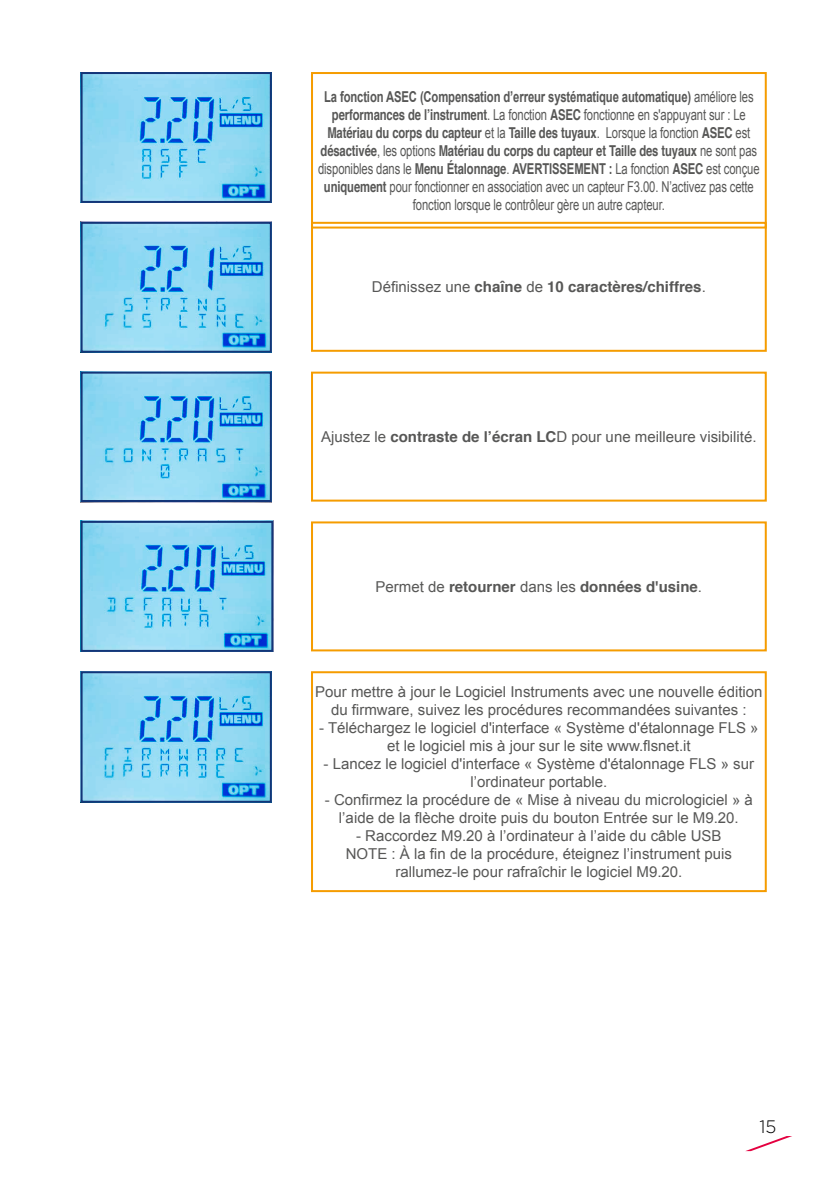
<style>
.page{position:relative;width:840px;height:1191px;background:#fff}
.page>*{position:absolute;margin:0;border:0;box-sizing:border-box;transform-origin:0 0}
.t1{font:300 18px "Gotham";color:#000}
.t2{font:15px/18px "Arial";color:#575756;text-align:center}
.t3{font:15px/18px "Arial";color:#575756;text-align:center;scale:.75 1}
.t4{font:700 15px/18px "Arial";letter-spacing:-.01em;color:#575756;text-align:center;scale:.75 1}
.t5{font:700 15px/18px "Helvetica";letter-spacing:-.01em;color:#575756;text-align:center;scale:.75 1}
.t6{font:700 15px "Helvetica";letter-spacing:-.01em;color:#575756}
.s1{font-weight:400}
.s2{font-family:"Helvetica"}
.s3{font-family:"Arial";font-weight:400}
.s4{font-family:"Helvetica";font-weight:700}
.s5{font-weight:700}
</style>
<div class="page">
<svg style="left:746px;top:1136px;width:45px;height:15px"></svg>
<div style="left:311px;top:222px;width:455px;height:130px;border:2px solid #f59c00"></div>
<div style="left:311px;top:371px;width:455px;height:130px;border:2px solid #f59c00"></div>
<div style="left:311px;top:521px;width:455px;height:130px;border:2px solid #f59c00"></div>
<div style="left:311px;top:671px;width:455px;height:221px;border:2px solid #f59c00"></div>
<svg style="left:83px;top:225px;width:186px;height:125px;background:#81cef0"></svg>
<svg style="left:83px;top:374px;width:186px;height:125px;background:#80cdef"></svg>
<svg style="left:83px;top:524px;width:187px;height:125px;background:#7fcdef"></svg>
<svg style="left:83px;top:674px;width:186px;height:125px;background:#7fccef"></svg>
<div style="left:80px;top:222px;width:192px;height:131px;border:2px solid #133578"></div>
<div style="left:80px;top:371px;width:192px;height:131px;border:2px solid #133578"></div>
<div style="left:80px;top:521px;width:193px;height:131px;border:2px solid #133578"></div>
<div style="left:80px;top:671px;width:192px;height:131px;border:2px solid #133578"></div>
<div style="left:311px;top:72px;width:455px;height:156px;border:2px solid #f59c00"></div>
<svg style="left:83px;top:75px;width:186px;height:125px;background:#81cdef"></svg>
<div style="left:80px;top:72px;width:192px;height:131px;border:2px solid #133578"></div>
<p class="t4" style="left:324px;top:88px;width:574px">La fonction ASEC (Compensation d’erreur systématique automatique) <span class="s1">améliore les </span><span class="s2">performances de l’instrument</span><span class="s1">. La fonction</span> <span class="s2">ASEC</span> <span class="s1">fonctionne en s'appuyant sur : Le</span></p>
<p class="t5" style="left:320px;top:124px;width:583px">Matériau du corps du capteur <span class="s3">et la</span> Taille des tuyaux<span class="s3">. Lorsque la fonction</span> ASEC <span class="s3">est </span>désactivée<span class="s3">, les options</span> Matériau du corps du capteur et Taille des tuyaux <span class="s3">ne sont pas</span></p>
<p class="t3" style="left:318px;top:159px;width:590px">disponibles dans le <span class="s4">Menu Étalonnage</span>. <span class="s5">AVERTISSEMENT :</span> La fonction <span class="s4">ASEC</span> est conçue <span class="s4">uniquement</span> pour fonctionner en association avec un capteur F3.00. N’activez pas cette fonction lorsque le contrôleur gère un autre capteur.</p>
<p class="t6" style="left:372px;top:275px;width:335px"><span class="s3">Définissez une</span> chaîne <span class="s3">de</span> 10 caractères/chiffres<span class="s3">.</span></p>
<p class="t2" style="left:321px;top:428px;width:437px">Ajustez le <span class="s4">contraste de l’écran LC</span>D pour une meilleure visibilité.</p>
<p class="t6" style="left:375px;top:574px;width:328px"><span class="s3">Permet de</span> retourner <span class="s3">dans les</span> données d'usine<span class="s3">.</span></p>
<p class="t2" style="left:315px;top:682px;width:448px">Pour mettre à jour le Logiciel Instruments avec une nouvelle édition du firmware, suivez les procédures recommandées suivantes :</p>
<p class="t2" style="left:319px;top:718px;width:440px">- Téléchargez le logiciel d'interface « Système d'étalonnage FLS » et le logiciel mis à jour sur le site www.flsnet.it</p>
<p class="t2" style="left:323px;top:754px;width:432px">- Lancez le logiciel d'interface « Système d'étalonnage FLS » sur l’ordinateur portable.</p>
<p class="t2" style="left:324px;top:790px;width:429px">- Confirmez la procédure de « Mise à niveau du micrologiciel » à l’aide de la flèche droite puis du bouton Entrée sur le M9.20.</p>
<p class="t2" style="left:345px;top:826px;width:387px">- Raccordez M9.20 à l’ordinateur à l’aide du câble USB<br>NOTE : À la fin de la procédure, éteignez l’instrument puis rallumez-le pour rafraîchir le logiciel M9.20.</p>
<p class="t1" style="left:759px;top:1115px;width:18px">15</p>
</div>
